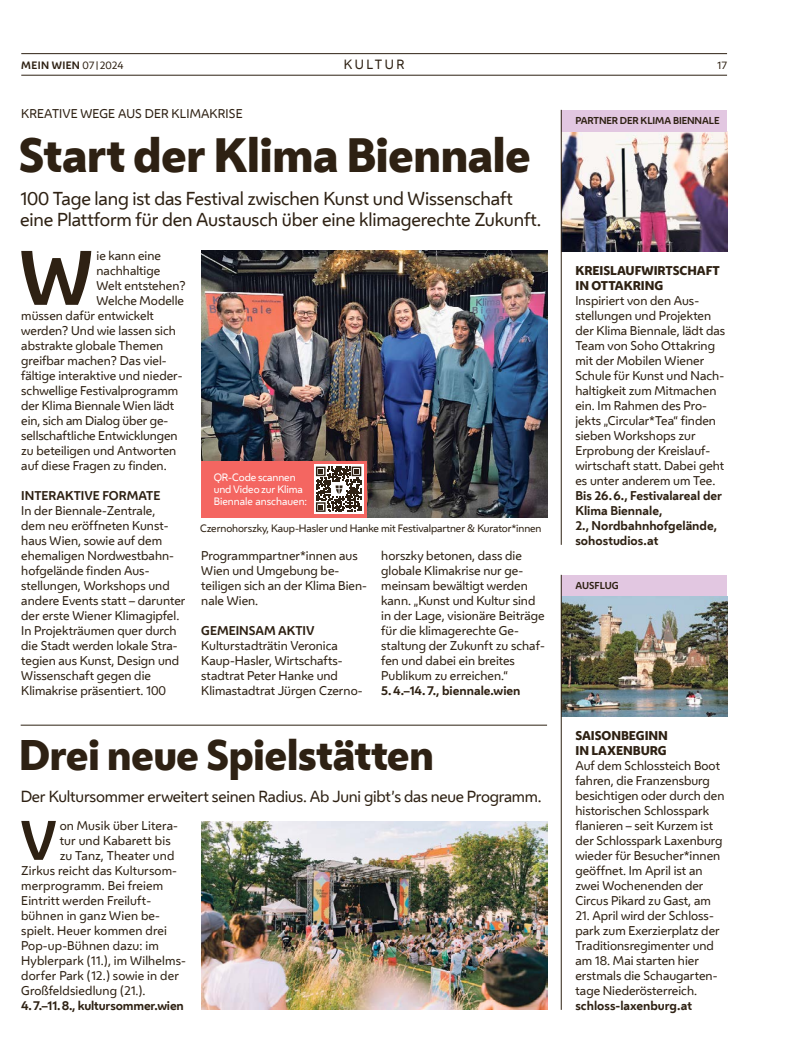
<style>
.page{position:relative;width:798px;height:1063px;background:#fff}
.page>*{position:absolute;margin:0;border:0;box-sizing:border-box;transform-origin:0 0}
.FT_FT_Initial4{font:700 71.88px "Wiener Melange";color:#2e2113}
.FT_FT_Initial3{font:700 51.88px "Wiener Melange";color:#2e2113}
.HL_Header_36pt{font:800 45px "Wiener Melange";letter-spacing:-.02em;color:#2e2113}
.HL_Header_32pt{font:800 40px "Wiener Melange";letter-spacing:-.015em;color:#2e2113}
.HL_VS_14pt{font:17.5px/21px "Wiener Melange";letter-spacing:-.01em;color:#2e2113}
.HL_VS_12pt{font:15px "Wiener Melange";letter-spacing:-.015em;color:#2e2113}
.t1{font:12.5px "Wiener Melange";color:#2e2113}
.FT_FT{font:11.88px/15px "Wiener Melange";color:#2e2113}
.FT_FT_Initial4-2{font:11.88px "Wiener Melange";color:#2e2113}
.FT_FT_Initial3-2{font:11.88px "Wiener Melange";letter-spacing:.01em;color:#2e2113}
.Spalte_Infobox_Spalte_Header{font:800 11.88px/15px "Wiener Melange";letter-spacing:-.005em;color:#2e2113}
.FT_FT-2{font:700 11.88px "Wiener Melange";letter-spacing:-.015em;color:#2e2113}
.FT_Zwischentitel{font:700 11.88px "Wiener Melange";color:#2e2113}
.HL_Vorzeile_9_5pt{font:11.88px "Wiener Melange";letter-spacing:.01em;color:#2e2113}
.t2{font:10px "Wiener Melange";letter-spacing:-.01em;color:#2e2113}
.FT_Bildunterschrift{font:10px/12px "Wiener Melange";letter-spacing:-.01em;color:#fff}
.t3{font:700 10px "Wiener Melange";letter-spacing:.035em;color:#2e2113}
.Spalte_Infobox_Spalte_Markerl{font:700 9.38px "Wiener Melange";letter-spacing:-.01em;color:#2e2113}
.s1{font-weight:400}
.s2{font-weight:400;font-size:7.5px}
.s3{font-weight:700}
</style>
<div class="page">
<hr style="left:21px;top:75px;width:705px;height:1px;background:#2e2113">
<hr style="left:21px;top:53px;width:705px;height:1px;background:#2e2113">
<img style="left:201px;top:250px;width:346px;height:267px">
<hr style="left:21px;top:725px;width:526px;height:1px;background:#2e2113">
<img style="left:201px;top:821px;width:346px;height:189px">
<div style="left:561px;top:575px;width:165px;height:22px;background:#e2c7e1"></div>
<img style="left:561px;top:132px;width:165px;height:119px">
<img style="left:561px;top:597px;width:165px;height:120px">
<div style="left:561px;top:110px;width:165px;height:22px;background:#e2c7e1"></div>
<hr style="left:560px;top:575px;width:1px;height:435px;background:#2e2113">
<hr style="left:560px;top:110px;width:1px;height:435px;background:#2e2113">
<div style="left:201px;top:461px;width:166px;height:56px;background:#f46661"></div>
<svg style="left:314px;top:464px;width:49px;height:50px"></svg>
<svg style="left:316px;top:467px;width:45px;height:45px"></svg>
<p class="t3" style="left:21px;top:57px;width:104px">MEIN WIEN <span class="s1">07</span><span class="s2">|</span><span class="s1">2024</span></p>
<p class="t1" style="left:343px;top:55px;width:22px">Kultur</p>
<p class="t2" style="left:716px;top:58px;width:12px">17</p>
<p class="HL_Vorzeile_9_5pt" style="left:21px;top:105px;width:221px">KREATIVE WEGE AUS DER KLIMAKRISE</p>
<h1 class="HL_Header_36pt" style="left:19px;top:124px;width:513px">Start der Klima Biennale</h1>
<p class="HL_VS_14pt" style="left:20px;top:187px;width:522px">100 Tage lang ist das Festival zwischen Kunst und Wissenschaft eine Plattform für den Austausch über eine klimagerechte Zukunft.</p>
<p class="FT_FT_Initial4" style="left:20px;top:218px;width:75px">W</p>
<p class="FT_FT_Initial4-2" style="left:96px;top:246px;width:66px">ie kann eine</p>
<p class="FT_FT_Initial4-2" style="left:96px;top:261px;width:65px">nachhaltige</p>
<p class="FT_FT_Initial4-2" style="left:96px;top:276px;width:91px">Welt entstehen?</p>
<p class="FT_FT_Initial4-2" style="left:96px;top:291px;width:89px">Welche Modelle</p>
<p class="FT_FT_Initial4-2" style="left:21px;top:306px;width:134px">müssen dafür entwickelt</p>
<p class="FT_FT_Initial4-2" style="left:21px;top:321px;width:156px">werden? Und wie lassen sich</p>
<p class="FT_FT_Initial4-2" style="left:21px;top:336px;width:143px">abstrakte globale Themen</p>
<p class="FT_FT_Initial4-2" style="left:21px;top:351px;width:147px">greifbar machen? Das viel-</p>
<p class="FT_FT_Initial4-2" style="left:21px;top:366px;width:163px">fältige interaktive und nieder-</p>
<p class="FT_FT_Initial4-2" style="left:21px;top:381px;width:158px">schwellige Festivalprogramm</p>
<p class="FT_FT_Initial4-2" style="left:21px;top:396px;width:154px">der Klima Biennale Wien lädt</p>
<p class="FT_FT_Initial4-2" style="left:21px;top:411px;width:148px">ein, sich am Dialog über ge-</p>
<p class="FT_FT_Initial4-2" style="left:21px;top:426px;width:158px">sellschaftliche Entwicklungen</p>
<p class="FT_FT_Initial4-2" style="left:21px;top:441px;width:156px">zu beteiligen und Antworten</p>
<p class="FT_FT_Initial4-2" style="left:21px;top:456px;width:147px">auf diese Fragen zu finden.</p>
<p class="FT_Zwischentitel" style="left:21px;top:485px;width:140px">INTERAKTIVE FORMATE</p>
<p class="FT_FT" style="left:21px;top:502px;width:166px">I n der Biennale-Zentrale,<br>dem neu eröffneten Kunst&shy;haus Wien, sowie auf dem ehemaligen Nordwestbahn&shy;hofgelände finden Aus&shy;stellungen, Workshops und andere Events statt – darunter der erste Wiener Klimagipfel.<br>I n Projekträumen quer durch die Stadt werden lokale Stra&shy;tegien aus Kunst, Design und<br>Wissenschaft gegen die<br>Klimakrise präsentiert. 100</p>
<p class="FT_Bildunterschrift" style="left:213px;top:471px;width:95px">QR-Code scannen und Video zur Klima<br>Biennale anschauen:</p>
<p class="t2" style="left:200px;top:521px;width:343px">Czernohorszky, Kaup-Hasler und Hanke mit Festivalpartner &amp; Kurator*innen</p>
<p class="FT_FT" style="left:201px;top:547px;width:167px">Programmpartner*innen aus<br>Wien und Umgebung be&shy;teiligen sich an der Klima Bien&shy;nale Wien.</p>
<p class="FT_Zwischentitel" style="left:201px;top:620px;width:115px">GEMEINSAM AKTIV</p>
<p class="FT_FT" style="left:201px;top:637px;width:163px">Kulturstadträtin Veronica<br>Kaup-Hasler, Wirtschafts&shy;stadtrat Peter Hanke und<br>Klimastadtrat Jürgen Czerno-</p>
<p class="FT_FT" style="left:381px;top:547px;width:165px">horszky betonen, dass die globale Klimakrise nur ge&shy;meinsam bewältigt werden kann. „Kunst und Kultur sind in der Lage, visionäre Beiträge für die klimagerechte Ge&shy;staltung der Zukunft zu schaf&shy;fen und dabei ein breites<br>Publikum zu erreichen.“</p>
<p class="FT_FT-2" style="left:381px;top:680px;width:141px">5.4.–14.7., biennale.wien</p>
<h1 class="HL_Header_32pt" style="left:19px;top:728px;width:416px">Drei neue Spielstätten</h1>
<p class="HL_VS_12pt" style="left:21px;top:784px;width:522px">Der Kultursommer erweitert seinen Radius. Ab Juni gibt’s das neue Programm.</p>
<p class="FT_FT_Initial3" style="left:20px;top:797px;width:38px">V</p>
<p class="FT_FT_Initial3-2" style="left:60px;top:816px;width:120px">on Musik über Litera-</p>
<p class="FT_FT_Initial3-2" style="left:60px;top:831px;width:112px">tur und Kabarett bis</p>
<p class="FT_FT_Initial3-2" style="left:60px;top:846px;width:116px">zu Tanz, Theater und</p>
<p class="FT_FT_Initial3-2" style="left:21px;top:861px;width:156px">Zirkus reicht das Kultursom-</p>
<p class="FT_FT_Initial3-2" style="left:21px;top:876px;width:143px">merprogramm. Bei freiem</p>
<p class="FT_FT_Initial3-2" style="left:21px;top:891px;width:131px">Eintritt werden Freiluft-</p>
<p class="FT_FT_Initial3-2" style="left:21px;top:906px;width:140px">bühnen in ganz Wien be-</p>
<p class="FT_FT_Initial3-2" style="left:21px;top:921px;width:147px">spielt. Heuer kommen drei</p>
<p class="FT_FT_Initial3-2" style="left:21px;top:936px;width:139px">Pop-up-Bühnen dazu: im</p>
<p class="FT_FT_Initial3-2" style="left:21px;top:951px;width:166px">Hyblerpark (11.), im Wilhelms-</p>
<p class="FT_FT_Initial3-2" style="left:21px;top:966px;width:159px">dorfer Park (12.) sowie in der</p>
<p class="FT_FT_Initial3-2" style="left:21px;top:981px;width:125px">Großfeldsiedlung (21.).</p>
<p class="FT_FT-2" style="left:21px;top:995px;width:164px">4.7.–11.8., kultursommer.wien</p>
<p class="Spalte_Infobox_Spalte_Markerl" style="left:575px;top:113px;width:146px">PARTNER DER KLIMA BIENNALE</p>
<h1 class="Spalte_Infobox_Spalte_Header" style="left:575px;top:263px;width:146px">KREISLAUFWIRTSCHAFT<br>IN OTTAKRING</h1>
<p class="FT_FT" style="left:575px;top:292px;width:151px">I nspiriert von den Aus&shy;stellungen und Projekten der Klima Biennale, lädt das<br>Team von Soho Ottakring mit der Mobilen Wiener<br>Schule für Kunst und Nach&shy;haltigkeit zum Mitmachen ein. I m Rahmen des Pro&shy;jekts „Circular*Tea“ finden sieben Workshops zur<br>Erprobung der Kreislauf&shy;wirtschaft statt. Dabei geht es unter anderem um Tee.<br><span class="s3">Bis 26.6., Festivalareal der<br>Klima Biennale,<br>2., Nordbahnhofgelände, sohostudios.at</span></p>
<p class="Spalte_Infobox_Spalte_Markerl" style="left:575px;top:578px;width:45px">AUSFLUG</p>
<h1 class="Spalte_Infobox_Spalte_Header" style="left:575px;top:728px;width:94px">SAISONBEGINN<br>IN LAXENBURG</h1>
<p class="FT_FT" style="left:575px;top:757px;width:151px">Auf dem Schlossteich Boot fahren, die Franzensburg besichtigen oder durch den historischen Schlosspark flanieren – seit Kurzem ist der Schlosspark Laxenburg wieder für Besucher*innen geöffnet. I m April ist an zwei Wochenenden der<br>Circus Pikard zu Gast, am</p>
<p class="FT_FT" style="left:575px;top:907px;width:146px">21. April wird der Schloss&shy;park zum Exerzierplatz der<br>Traditionsregimenter und am 18. Mai starten hier erstmals die Schaugarten&shy;tage Niederösterreich. <span class="s3">schloss-laxenburg.at</span></p>
</div>
